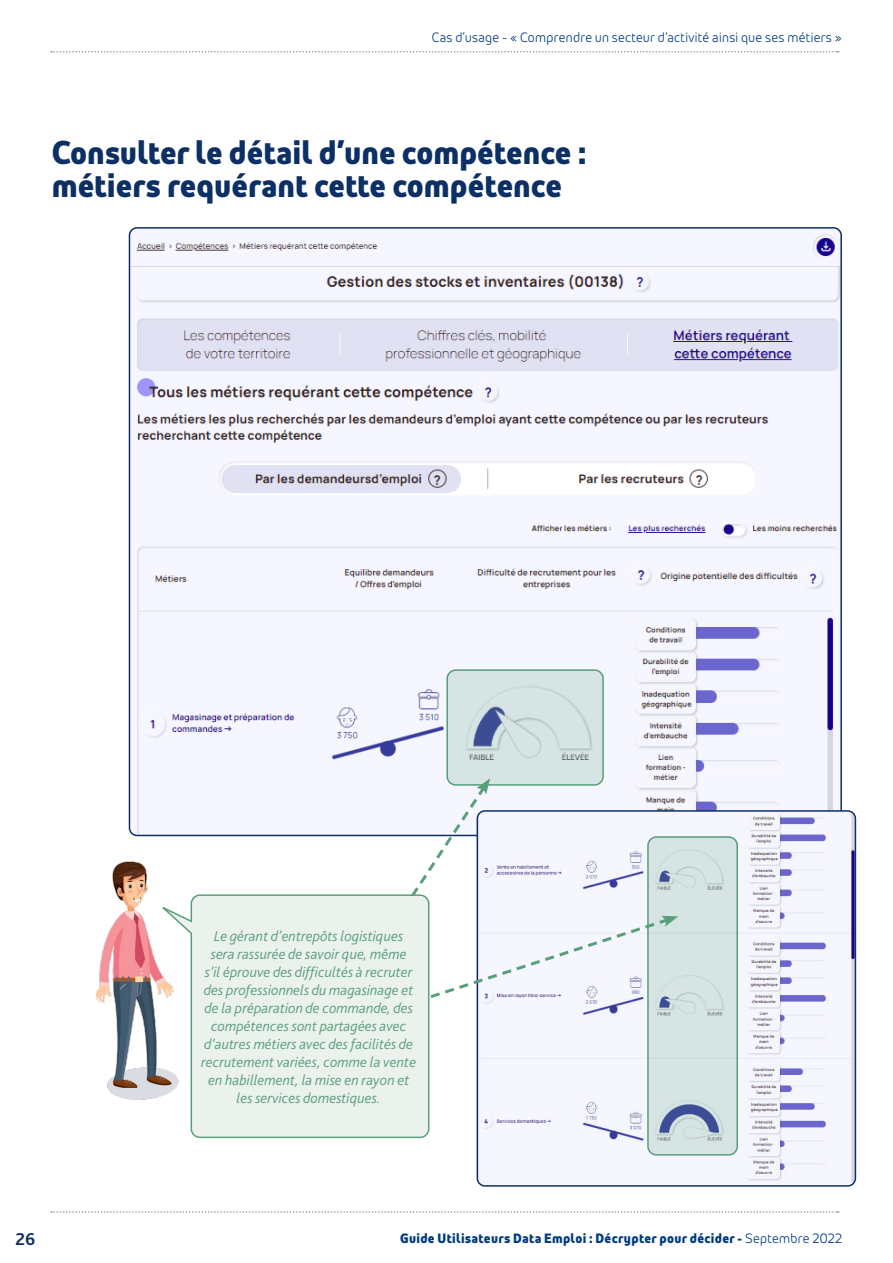
<style>
.page{position:relative;width:893px;height:1263px;background:#fff}
.page>*{position:absolute;margin:0;border:0;box-sizing:border-box;transform-origin:0 0}
.Sous-Titre_1{font:700 33px/33px "Pole Emploi Pro";color:#0c3065}
.t1{font:700 18px "Bliss 2";color:#0c3065}
.t2{font:italic 300 15px/18px "Bliss 2";color:#589f7a;text-align:center}
.t3{font:700 13.5px "Pole Emploi Pro";letter-spacing:.02em;color:#013b7f}
.t4{font:300 13.5px "Pole Emploi Pro";letter-spacing:.025em;color:#013b7f}
.s1{font-weight:300}
</style>
<div class="page">
<svg style="left:51px;top:1211px;width:788px;height:2px"></svg>
<img style="left:130px;top:230px;width:709px;height:605px">
<img style="left:96px;top:861px;width:58px;height:239px">
<svg style="left:446px;top:669px;width:158px;height:116px;background:#cddbde"></svg>
<div style="left:446px;top:669px;width:158px;height:117px;border:2px solid #589f7a;border-radius:9px"></div>
<svg style="left:51px;top:51px;width:788px;height:2px"></svg>
<img style="left:477px;top:813px;width:376px;height:371px">
<div style="left:477px;top:810px;width:379px;height:377px;border:2px solid #0c3065;border-radius:8px"></div>
<svg style="left:647px;top:836px;width:91px;height:318px;background:#d0dddf"></svg>
<div style="left:647px;top:836px;width:91px;height:319px;border:2px solid #589f7a;border-radius:9px"></div>
<svg style="left:333px;top:778px;width:345px;height:236px"></svg>
<svg style="left:154px;top:894px;width:276px;height:245px;background:#e9f0eb"></svg>
<p class="t4" style="left:432px;top:27px;width:412px">Cas d’usage - « Comprendre un secteur d’activité ainsi que ses métiers »</p>
<p class="Sous-Titre_1" style="left:52px;top:133px;width:536px">Consulter le détail d’une compétence : métiers requérant cette compétence</p>
<p class="t2" style="left:201px;top:927px;width:217px">Le gérant d’entrepôts logistiques sera rassurée de savoir que, même<br>s’il éprouve des difficultés à recruter des professionnels du magasinage et de la préparation de commande, des compétences sont partagées avec d’autres métiers avec des facilités de recrutement variées, comme la vente en habillement, la mise en rayon et les services domestiques.</p>
<p class="t1" style="left:16px;top:1227px;width:21px">26</p>
<p class="t3" style="left:400px;top:1228px;width:443px">Guide Utilisateurs Data Emploi : Décrypter pour décider - <span class="s1">Septembre 2022</span></p>
</div>
